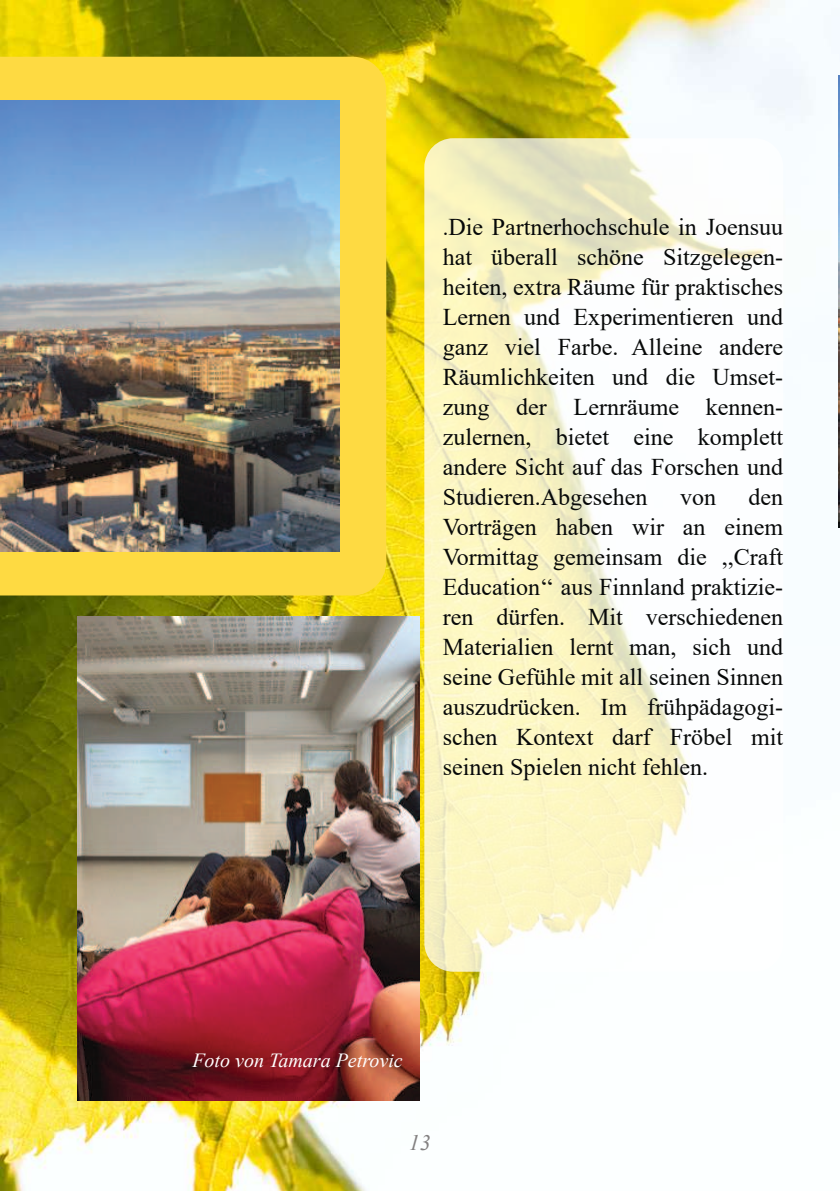
<style>
.page{position:relative;width:840px;height:1191px;background:#fff}
.page>*{position:absolute;margin:0;border:0;box-sizing:border-box;transform-origin:0 0}
.t1{font:24px/30px "Times New Roman";color:#070909;text-align:justify}
.t2{font:italic 22px "Times New Roman";color:#838181}
.t3{font:italic 20px "Times New Roman";color:#fff}
.s1{font-size:22.6px}
</style>
<div class="page">
<img style="left:0;top:0;width:839px;height:1191px">
<svg style="left:424px;top:138px;width:358px;height:833px"></svg>
<div style="left:0;top:57px;width:386px;height:538px;background:#feda42"></div>
<img style="left:0;top:100px;width:340px;height:451px">
<img style="left:837px;top:76px;width:1px;height:451px">
<img style="left:77px;top:616px;width:343px;height:484px">
<p class="t1" style="left:442px;top:211px;width:342px"><span class="s1">.</span>Die Partnerhochschule in Joensuu hat überall schöne Sitzgelegen&shy;heiten, extra Räume für praktisches Lernen und Experimentieren und ganz viel Farbe. Alleine andere Räumlichkeiten und die Umset&shy;zung der Lernräume kennen&shy;zulernen, bietet eine komplett andere Sicht auf das Forschen und Studieren.Abgesehen</p>
<p class="t1" style="left:442px;top:481px;width:342px;text-indent:306px">den Vorträgen haben wir an einem Vormittag gemeinsam die ,,Craft Education‘‘ aus Finnland praktizie&shy;ren dürfen. Mit verschiedenen Materialien lernt man, sich und seine Gefühle mit all seinen Sinnen auszudrücken. Im frühpädagogi&shy;schen Kontext darf Fröbel mit seinen Spielen nicht fehlen.</p>
<p class="t1" style="left:679px;top:481px;width:37px">von</p>
<p class="t3" style="left:192px;top:1046px;width:212px">Foto von Tamara Petrovic</p>
<p class="t2" style="left:409px;top:1127px;width:23px">13</p>
</div>
